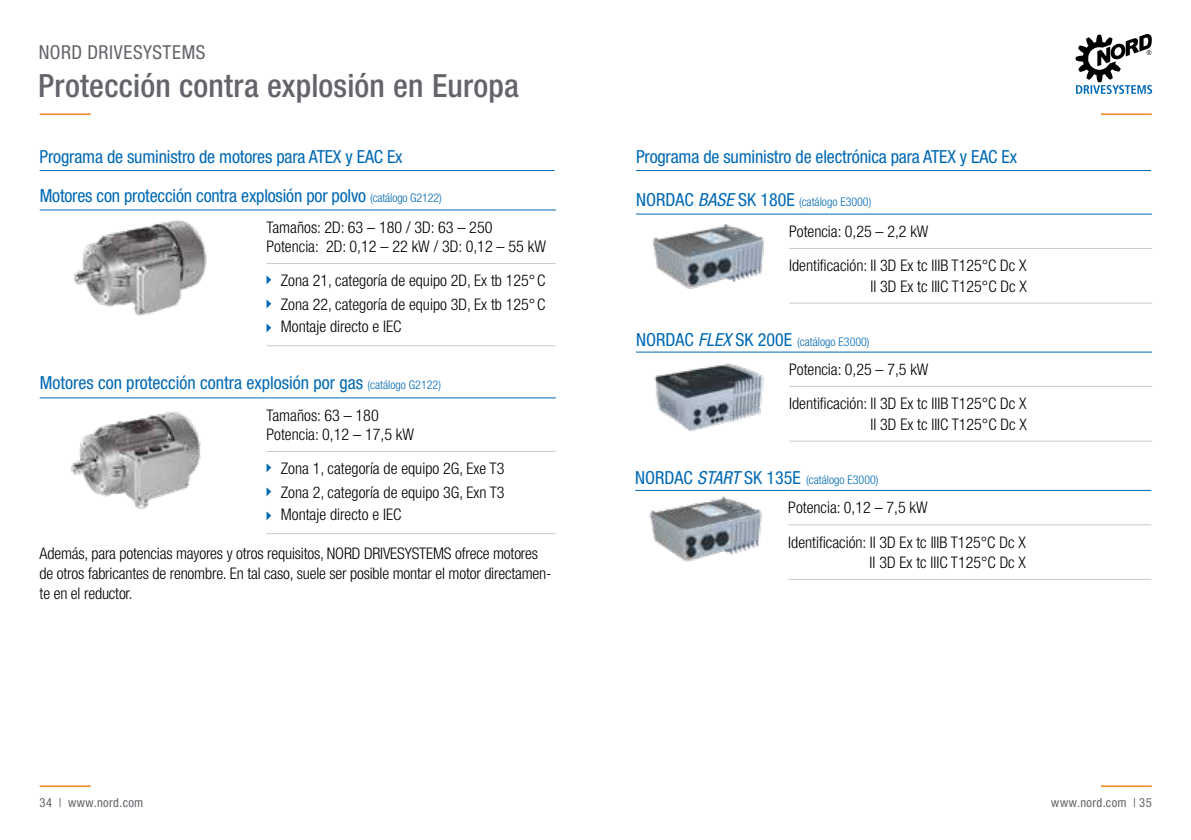
<style>
.page{position:relative;width:1191px;height:840px;background:#fff}
.page>*{position:absolute;margin:0;border:0;box-sizing:border-box;transform-origin:0 0}
.t1{font:500 condensed 32px "Helvetica Neue LT Std";letter-spacing:.005em;color:#63656a}
.t2{font:condensed 19.2px "Helvetica Neue LT Std";letter-spacing:.03em;color:#63656a}
.t3{font:condensed 18px/39px "Helvetica Neue LT Std";letter-spacing:-.01em;color:#0069b4}
.t4{font:300 condensed 16.2px/19.4px "Helvetica Neue LT Std";color:#000}
.t5{font:300 condensed 16px/34px "Helvetica Neue LT Std";color:#000}
.t6{font:condensed 12.6px "Helvetica Neue LT Std";letter-spacing:.03em;color:#63656a}
.t7{font:300 condensed 12px "Helvetica Neue LT Std";color:#0069b4}
.s1{font-weight:300;font-size:12px}
.s2{font-size:16px}
.s3{font-size:16.2px}
.s4{font-weight:400;font-size:18px}
.s5{font-weight:400;font-style:italic;font-size:18px}
</style>
<div class="page">
<hr style="left:40px;top:113px;width:51px;height:2px;background:#ef7d00">
<hr style="left:1100px;top:113px;width:51px;height:2px;background:#ef7d00">
<hr style="left:40px;top:785px;width:51px;height:1px;background:#ef7d00">
<hr style="left:1100px;top:785px;width:51px;height:1px;background:#ef7d00">
<svg style="left:1075px;top:34px;width:77px;height:60px"></svg>
<hr style="left:636px;top:351px;width:153px;height:1px;background:#0069b4">
<hr style="left:789px;top:351px;width:363px;height:1px;background:#0069b4">
<hr style="left:789px;top:386px;width:363px;height:1px;background:#cac9cb">
<hr style="left:789px;top:440px;width:363px;height:1px;background:#cac9cb">
<img style="left:654px;top:363px;width:110px;height:69px">
<hr style="left:635px;top:490px;width:153px;height:1px;background:#0069b4">
<hr style="left:788px;top:490px;width:363px;height:1px;background:#0069b4">
<hr style="left:788px;top:524px;width:363px;height:1px;background:#cac9cb">
<hr style="left:788px;top:578px;width:363px;height:1px;background:#cac9cb">
<img style="left:649px;top:496px;width:113px;height:66px">
<hr style="left:636px;top:213px;width:153px;height:1px;background:#0069b4">
<hr style="left:789px;top:213px;width:363px;height:1px;background:#0069b4">
<hr style="left:789px;top:248px;width:363px;height:1px;background:#cac9cb">
<hr style="left:789px;top:302px;width:363px;height:1px;background:#cac9cb">
<img style="left:653px;top:224px;width:111px;height:65px">
<hr style="left:40px;top:170px;width:514px;height:1px;background:#0069b4">
<hr style="left:40px;top:209px;width:226px;height:1px;background:#0069b4">
<hr style="left:266px;top:209px;width:290px;height:1px;background:#0069b4">
<hr style="left:266px;top:345px;width:290px;height:1px;background:#cac9cb">
<hr style="left:266px;top:263px;width:290px;height:1px;background:#cac8cb">
<svg style="left:266px;top:275px;width:5px;height:9px"></svg>
<svg style="left:266px;top:299px;width:5px;height:9px"></svg>
<svg style="left:266px;top:323px;width:5px;height:9px"></svg>
<hr style="left:40px;top:397px;width:226px;height:1px;background:#0069b4">
<hr style="left:266px;top:397px;width:290px;height:1px;background:#0069b4">
<hr style="left:266px;top:533px;width:290px;height:1px;background:#cac9cb">
<hr style="left:266px;top:451px;width:290px;height:1px;background:#cac8cb">
<svg style="left:266px;top:463px;width:5px;height:9px"></svg>
<svg style="left:266px;top:487px;width:5px;height:9px"></svg>
<svg style="left:266px;top:511px;width:5px;height:9px"></svg>
<img style="left:71px;top:411px;width:130px;height:98px">
<img style="left:74px;top:219px;width:133px;height:97px">
<hr style="left:636px;top:170px;width:515px;height:1px;background:#0069b4">
<p class="t2" style="left:39px;top:41px;width:168px">NORD DRIVESYSTEMS</p>
<h1 class="t1" style="left:38px;top:66px;width:482px">Protección contra explosión en Europa</h1>
<p class="t3" style="left:40px;top:137px;width:404px">Programa de suministro de motores para ATEX y EAC Ex<br>Motores con protección contra explosión por polvo <span class="s1">(catálogo G2122)</span></p>
<p class="t4" style="left:266px;top:217px;width:281px"><span class="s2">Tamaños:</span> 2D: 63 – 180 / 3D: 63 – 250<br><span class="s2">Potencia:</span> 2D: 0,12 – 22 kW / 3D: 0,12 – 55 kW</p>
<p class="t5" style="left:281px;top:268px;width:266px;line-height:24px">Zona 21, categoría de equipo 2D, Ex tb 125°C<br>Zona 22, categoría de equipo 3D, Ex tb 125°C</p>
<p class="t5" style="left:281px;top:309px;width:122px">Montaje directo e IEC</p>
<p class="t3" style="left:40px;top:362px;width:403px">Motores con protección contra explosión por gas <span class="s1">(catálogo G2122)</span></p>
<p class="t5" style="left:266px;top:397px;width:114px">Tamaños: <span class="s3">63 – 180</span></p>
<p class="t4" style="left:266px;top:424px;width:149px"><span class="s2">Potencia:</span> 0,12 – 17,5 kW</p>
<p class="t5" style="left:281px;top:456px;width:225px;line-height:24px">Zona 1, categoría de equipo 2G, Exe T3<br>Zona 2, categoría de equipo 3G, Exn T3</p>
<p class="t5" style="left:281px;top:497px;width:122px">Montaje directo e IEC</p>
<p class="t5" style="left:40px;top:543px;width:513px;line-height:20px">Además, para potencias mayores y otros requisitos, NORD DRIVESYSTEMS ofrece motores de otros fabricantes de renombre. En tal caso, suele ser posible montar el motor directamen&shy;te en el reductor.</p>
<p class="t3" style="left:636px;top:137px;width:382px">Programa de suministro de electrónica para ATEX y EAC Ex</p>
<p class="t7" style="left:636px;top:195px;width:237px"><span class="s4">NORDAC</span> <span class="s5">BASE</span> <span class="s4">SK 180E</span> (catálogo E3000)</p>
<p class="t5" style="left:789px;top:214px;width:239px">Potencia: 0,25 – 2,2 kW<br>Identificación: II 3D Ex tc IIIB T125°C Dc X</p>
<p class="t5" style="left:870px;top:269px;width:158px">II 3D Ex tc IIIC T125°C Dc X</p>
<p class="t7" style="left:636px;top:334px;width:235px"><span class="s4">NORDAC</span> <span class="s5">FLEX</span> <span class="s4">SK 200E</span> (catálogo E3000)</p>
<p class="t5" style="left:789px;top:352px;width:239px">Potencia: 0,25 – 7,5 kW<br>Identificación: II 3D Ex tc IIIB T125°C Dc X</p>
<p class="t5" style="left:870px;top:407px;width:158px">II 3D Ex tc IIIC T125°C Dc X</p>
<p class="t7" style="left:635px;top:472px;width:245px"><span class="s4">NORDAC</span> <span class="s5">START</span> <span class="s4">SK 135E</span> (catálogo E3000)</p>
<p class="t5" style="left:788px;top:490px;width:239px">Potencia: 0,12 – 7,5 kW<br>Identificación: II 3D Ex tc IIIB T125°C Dc X</p>
<p class="t5" style="left:869px;top:545px;width:158px">II 3D Ex tc IIIC T125°C Dc X</p>
<p class="t6" style="left:40px;top:795px;width:105px">34 | www.nord.com</p>
<p class="t6" style="left:1051px;top:795px;width:102px">www.nord.com | 35</p>
</div>
